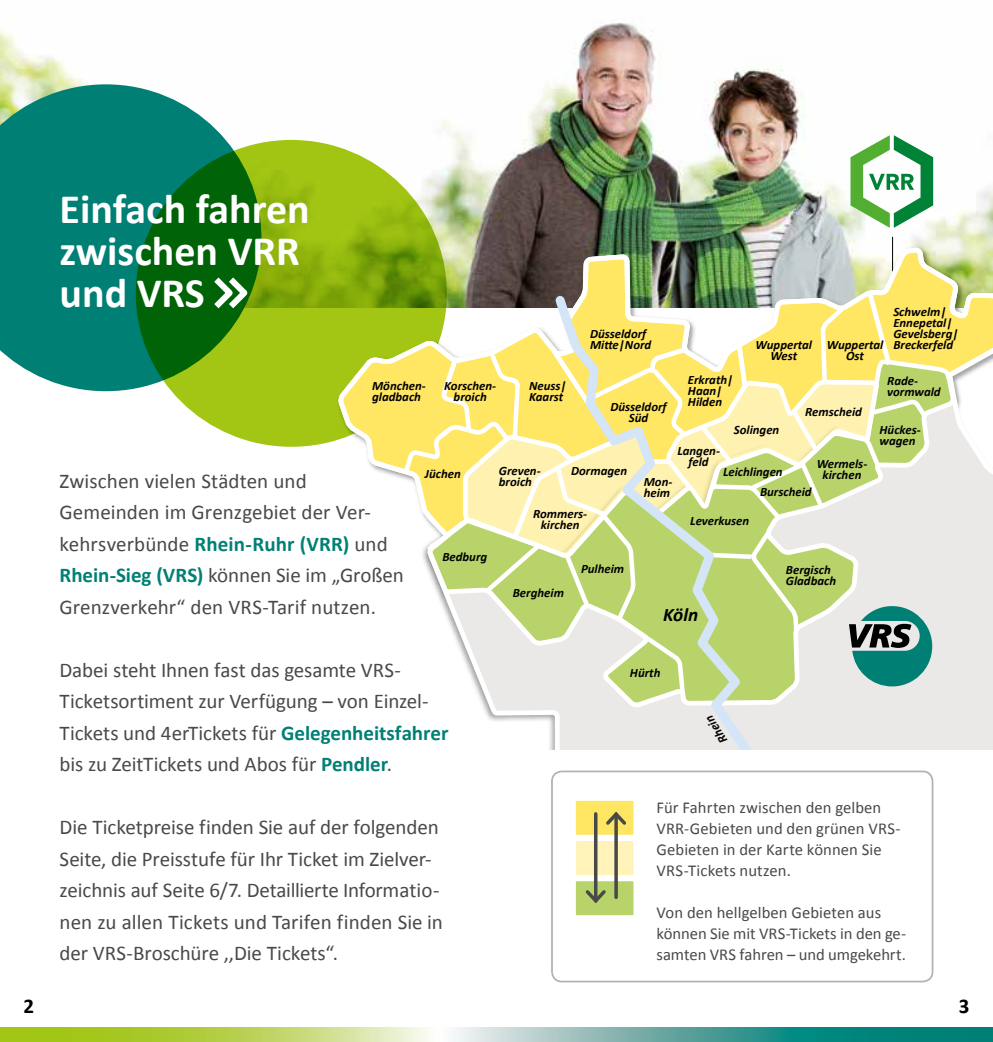
<style>
.page{position:relative;width:993px;height:1042px;background:#fff}
.page>*{position:absolute;margin:0;border:0;box-sizing:border-box;transform-origin:0 0}
.t1{font:700 42px/42px "Calibri";color:#fff}
.t2{font:21px/31.5px "Calibri";letter-spacing:-.005em;color:#494948}
.t3{font:700 21px "Calibri";color:#000}
.t4{font:italic 700 19.07px "Calibri";color:#000}
.t5{font:16.62px/21px "Calibri";letter-spacing:.005em;color:#494948}
.t6{font:italic 700 12.78px/11.2px "Calibri";color:#000}
.s1{font-weight:700;color:#008075}
</style>
<div class="page">
<img style="left:0;top:21px;width:805px;height:125px">
<svg style="left:0;top:84px;width:261px;height:307px;fill:#008075"></svg>
<svg style="left:136px;top:140px;width:310px;height:307px"></svg>
<svg style="left:208px;top:271px;width:45px;height:44px"></svg>
<svg style="left:0;top:1027px;width:992px;height:15px"></svg>
<svg style="left:874px;top:135px;width:36px;height:9px"></svg>
<img style="left:334px;top:144px;width:658px;height:605px">
<svg style="left:548px;top:704px;width:242px;height:45px"></svg>
<div style="left:551px;top:770px;width:382px;height:212px;border:2px solid #b1b2b3;border-radius:10px"></div>
<div style="left:574px;top:879px;width:61px;height:38px;background:#b9d36b;border-radius:2px"></div>
<div style="left:572px;top:878px;width:64px;height:40px;border:4px solid #fff;border-radius:2px"></div>
<div style="left:574px;top:839px;width:61px;height:38px;background:#fff3ba;border-radius:2px"></div>
<div style="left:572px;top:837px;width:64px;height:41px;border:4px solid #fff;border-radius:2px"></div>
<div style="left:574px;top:799px;width:61px;height:37px;background:#ffe662;border-radius:2px"></div>
<div style="left:572px;top:797px;width:64px;height:41px;border:4px solid #fff;border-radius:2px"></div>
<hr style="left:614px;top:814px;width:3px;height:83px;background:#494948">
<svg style="left:606px;top:811px;width:20px;height:17px"></svg>
<svg style="left:593px;top:814px;width:4px;height:73px"></svg>
<svg style="left:585px;top:887px;width:21px;height:17px"></svg>
<svg style="left:400px;top:287px;width:531px;height:417px"></svg>
<h1 class="t1" style="left:60px;top:188px;width:252px">Einfach fahren zwischen VRR und VRS</h1>
<p class="t6" style="left:590px;top:328px;width:63px">Düsseldorf<br>Mitte|Nord</p>
<p class="t6" style="left:372px;top:380px;width:55px">Mönchen&shy;gladbach</p>
<p class="t6" style="left:444px;top:380px;width:53px;text-align:center">Korschen&shy;broich</p>
<p class="t6" style="left:529px;top:380px;width:39px">Neuss|<br>Kaarst</p>
<p class="t6" style="left:687px;top:374px;width:47px">Erkrath|<br>Haan|<br>Hilden</p>
<p class="t6" style="left:610px;top:401px;width:58px;text-align:center">Düsseldorf<br>Süd</p>
<p class="t6" style="left:755px;top:339px;width:58px;text-align:center">Wuppertal<br>West</p>
<p class="t6" style="left:893px;top:306px;width:55px">Schwelm|</p>
<p class="t6" style="left:893px;top:317px;width:61px">Ennepetal|</p>
<p class="t6" style="left:893px;top:328px;width:67px">Gevelsberg|</p>
<p class="t6" style="left:826px;top:339px;width:128px">Wuppertal Breckerfeld</p>
<p class="t6" style="left:845px;top:351px;width:19px">Ost</p>
<p class="t6" style="left:886px;top:375px;width:55px">Rade&shy;vormwald</p>
<p class="t6" style="left:804px;top:406px;width:58px">Remscheid</p>
<p class="t2" style="left:60px;top:465px;width:345px">Zwischen vielen Städten und Gemeinden im Grenzgebiet der Ver&shy;kehrsverbünde <span class="s1">Rhein-Ruhr (VRR)</span> und <span class="s1">Rhein-Sieg (VRS)</span> können Sie im „Großen Grenzverkehr“ den VRS-Tarif nutzen.</p>
<p class="t6" style="left:424px;top:468px;width:37px">Jüchen</p>
<p class="t6" style="left:442px;top:551px;width:46px">Bedburg</p>
<p class="t6" style="left:498px;top:465px;width:43px">Greven-</p>
<p class="t6" style="left:571px;top:465px;width:58px">Dormagen</p>
<p class="t6" style="left:498px;top:476px;width:35px">broich</p>
<p class="t6" style="left:533px;top:508px;width:55px;text-align:center">Rommers&shy;kirchen</p>
<p class="t6" style="left:512px;top:587px;width:53px">Bergheim</p>
<p class="t6" style="left:581px;top:563px;width:45px">Pulheim</p>
<p class="t6" style="left:733px;top:424px;width:47px">Solingen</p>
<p class="t6" style="left:677px;top:445px;width:44px;text-align:center">Langen&shy;feld</p>
<p class="t6" style="left:722px;top:466px;width:61px">Leichlingen</p>
<p class="t6" style="left:816px;top:458px;width:52px;text-align:center">Wermels&shy;kirchen</p>
<p class="t6" style="left:643px;top:476px;width:30px">Mon&shy;heim</p>
<p class="t6" style="left:759px;top:486px;width:53px">Burscheid</p>
<p class="t6" style="left:690px;top:515px;width:61px">Leverkusen</p>
<p class="t6" style="left:879px;top:424px;width:43px">Hückes&shy;wagen</p>
<p class="t4" style="left:663px;top:603px;width:36px">Köln</p>
<p class="t6" style="left:785px;top:564px;width:52px">Bergisch<br>Gladbach</p>
<p class="t2" style="left:60px;top:654px;width:390px">Dabei steht Ihnen fast das gesamte VRS-Ticketsortiment zur Verfügung – von Einzel-Tickets und 4erTickets für <span class="s1">Gelegenheitsfahrer </span>bis zu ZeitTickets und Abos für <span class="s1">Pendler</span>.</p>
<p class="t2" style="left:60px;top:811px;width:385px">Die Ticketpreise finden Sie auf der folgenden Seite, die Preisstufe für Ihr Ticket im Zielver&shy;zeichnis auf Seite 6/7. Detaillierte Informatio&shy;nen zu allen Tickets und Tarifen finden Sie in der VRS-Broschüre ,,Die Tickets“.</p>
<p class="t6" style="left:629px;top:667px;width:32px">Hürth</p>
<p class="t6" style="left:719px;top:745px;width:32px;rotate:-122deg">Rhein</p>
<p class="t5" style="left:656px;top:797px;width:245px">Für Fahrten zwischen den gelben<br>VRR-Gebieten und den grünen VRS-<br>Gebieten in der Karte können Sie<br>VRS-Tickets nutzen.</p>
<p class="t5" style="left:656px;top:902px;width:251px">Von den hellgelben Gebieten aus können Sie mit VRS-Tickets in den ge&shy;samten VRS fahren – und umgekehrt.</p>
<p class="t3" style="left:24px;top:992px;width:12px">2</p>
<p class="t3" style="left:958px;top:992px;width:12px">3</p>
</div>
